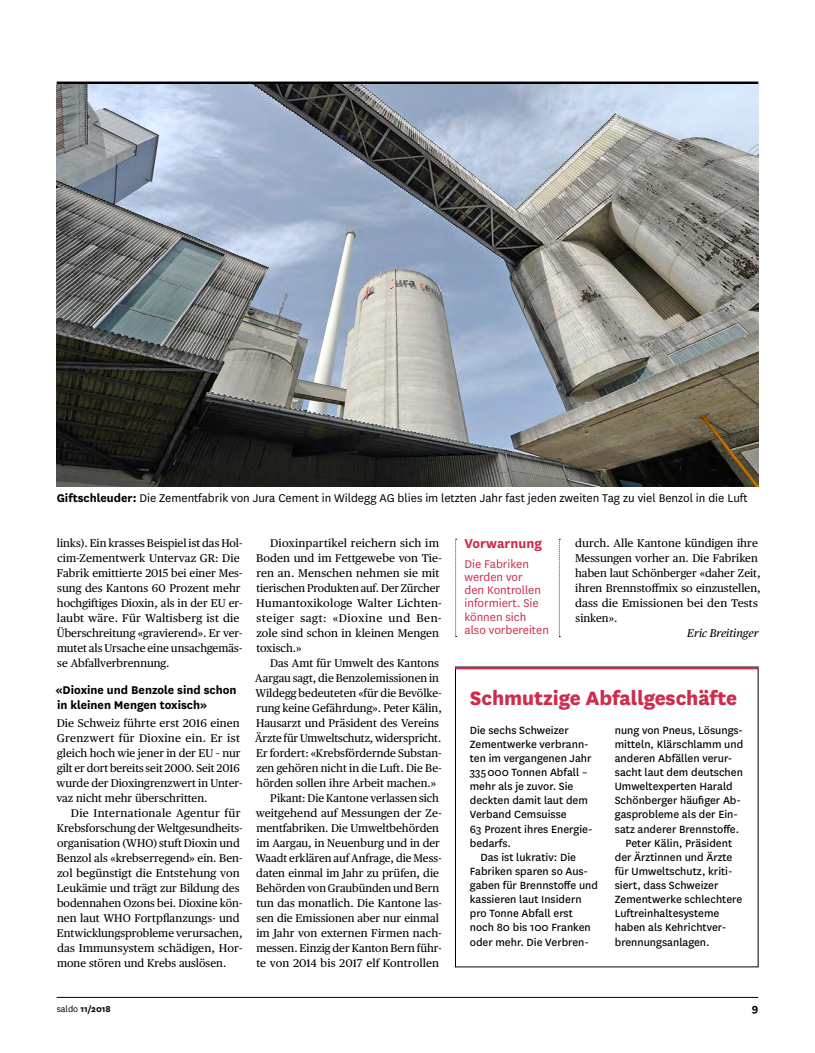
<style>
.page{position:relative;width:815px;height:1053px;background:#fff}
.page>*{position:absolute;margin:0;border:0;box-sizing:border-box;transform-origin:0 0}
.t1{font:800 22.5px "National";letter-spacing:-.005em;color:#cd2d4d}
.t2{font:700 15px "National";color:#cd2d4d}
.t3{font:13.12px "National";color:#000}
.t4{font:13.12px/13.1px "National";color:#cd2d4d}
.t5{font:700 13.12px/15px "National";color:#000}
.t6{font:700 12.5px "National";color:#000}
.t7{font:12.25px "National";color:#000}
.t8{font:11.25px/15px "Publico Text";color:#000}
.t9{font:11.25px "Publico Text";letter-spacing:.02em;color:#000}
.t10{font:11.25px "Publico Text";letter-spacing:.025em;color:#000}
.t11{font:11.25px "Publico Text";letter-spacing:.045em;color:#000}
.t12{font:italic 11.25px "Publico Text";color:#000}
.t13{font:700 10px "National";color:#000}
.s1{font-weight:700}
.s2{font-weight:400}
</style>
<div class="page">
<hr style="left:57px;top:81px;width:701px;height:3px;background:#000">
<hr style="left:57px;top:997px;width:701px;height:1px;background:#000">
<svg style="left:559px;top:539px;width:1px;height:98px"></svg>
<svg style="left:455px;top:539px;width:2px;height:98px"></svg>
<hr style="left:455px;top:666px;width:303px;height:3px;background:#cd2d4d">
<img style="left:57px;top:84px;width:701px;height:402px">
<p class="t3" style="left:57px;top:489px;width:693px"><span class="s1">Giftschleuder:</span> Die Zementfabrik von Jura Cement in Wildegg AG blies im letzten Jahr fast jeden zweiten Tag zu viel Benzol in die Luft</p>
<p class="t2" style="left:464px;top:532px;width:79px">Vorwarnung</p>
<p class="t4" style="left:464px;top:557px;width:86px">Die Fabriken werden vor<br>den Kontrollen informiert. Sie können sich also vorbereiten</p>
<p class="t8" style="left:57px;top:534px;width:187px">links). Ein krasses Beispiel ist das Hol&shy;cim-Zementwerk Untervaz GR: Die Fabrik emittierte 2015 bei einer Mes&shy;sung des Kantons 60 Prozent mehr hochgiftiges Dioxin, als in der EU er&shy;laubt wäre. Für Waltisberg ist die Überschreitung «gravierend». Er ver&shy;mutet als Ursache eine unsachgemäs&shy;se Abfallverbrennung.</p>
<p class="t5" style="left:55px;top:682px;width:183px">«Dioxine und Benzole sind schon in kleinen Mengen toxisch»</p>
<p class="t8" style="left:57px;top:714px;width:185px">Die Schweiz führte erst 2016 einen</p>
<p class="t9" style="left:57px;top:729px;width:185px">Grenzwert für Dioxine ein. Er ist</p>
<p class="t8" style="left:57px;top:744px;width:185px">gleich hoch wie jener in der EU – nur</p>
<p class="t8" style="left:57px;top:759px;width:184px">gilt er dort bereits seit 2000. Seit 2016</p>
<p class="t8" style="left:56px;top:774px;width:187px">wurde der Dioxingrenzwert in Unter-</p>
<p class="t8" style="left:56px;top:789px;width:153px">vaz nicht mehr überschritten.</p>
<p class="t10" style="left:71px;top:804px;width:171px">Die Internationale Agentur für</p>
<p class="t8" style="left:57px;top:819px;width:187px">Krebsforschung der Weltgesundheits-</p>
<p class="t8" style="left:57px;top:834px;width:184px">organisation (WHO) stuft Dioxin und</p>
<p class="t8" style="left:57px;top:849px;width:187px">Benzol als «krebserregend» ein. Ben-</p>
<p class="t8" style="left:57px;top:864px;width:184px">zol begünstigt die Entstehung von</p>
<p class="t8" style="left:57px;top:879px;width:184px">Leukämie und trägt zur Bildung des</p>
<p class="t8" style="left:57px;top:894px;width:187px">bodennahen Ozons bei. Dioxine kön-</p>
<p class="t8" style="left:57px;top:909px;width:184px">nen laut WHO Fortpflanzungs- und</p>
<p class="t8" style="left:57px;top:924px;width:187px">Entwicklungsprobleme verursachen,</p>
<p class="t8" style="left:57px;top:939px;width:187px">das Immunsystem schädigen, Hor-</p>
<p class="t8" style="left:57px;top:954px;width:171px">mone stören und Krebs auslösen.</p>
<p class="t8" style="left:270px;top:534px;width:170px">Dioxinpartikel reichern sich im</p>
<p class="t8" style="left:256px;top:549px;width:187px">Boden und im Fettgewebe von Tie-</p>
<p class="t8" style="left:256px;top:564px;width:185px">ren an. Menschen nehmen sie mit</p>
<p class="t8" style="left:256px;top:579px;width:185px">tierischen Produkten auf. Der Zürcher</p>
<p class="t9" style="left:256px;top:594px;width:186px">Humantoxikologe Walter Lichten-</p>
<p class="t11" style="left:257px;top:609px;width:186px">steiger sagt: «Dioxine und Ben-</p>
<p class="t8" style="left:256px;top:624px;width:184px">zole sind schon in kleinen Mengen</p>
<p class="t8" style="left:256px;top:639px;width:47px">toxisch.»</p>
<p class="t8" style="left:270px;top:654px;width:170px">Das Amt für Umwelt des Kantons</p>
<p class="t8" style="left:255px;top:669px;width:185px">Aargau sagt, die Benzolemissionen in</p>
<p class="t8" style="left:255px;top:684px;width:188px">Wildegg bedeuteten «für die Bevölke-</p>
<p class="t8" style="left:256px;top:699px;width:187px">rung keine Gefährdung». Peter Kälin,</p>
<p class="t8" style="left:256px;top:714px;width:184px">Hausarzt und Präsident des Vereins</p>
<p class="t8" style="left:255px;top:729px;width:188px">Ärzte für Umweltschutz, widerspricht.</p>
<p class="t8" style="left:256px;top:744px;width:187px">Er fordert: «Krebsfördernde Substan-</p>
<p class="t8" style="left:256px;top:759px;width:187px">zen gehören nicht in die Luft. Die Be-</p>
<p class="t8" style="left:256px;top:774px;width:181px">hörden sollen ihre Arbeit machen.»</p>
<p class="t8" style="left:270px;top:789px;width:170px">Pikant: Die Kantone verlassen sich</p>
<p class="t8" style="left:256px;top:804px;width:187px">weitgehend auf Messungen der Ze-</p>
<p class="t8" style="left:256px;top:819px;width:184px">mentfabriken. Die Umweltbehörden</p>
<p class="t8" style="left:256px;top:834px;width:185px">im Aargau, in Neuenburg und in der</p>
<p class="t8" style="left:255px;top:849px;width:188px">Waadt erklären auf Anfrage, die Mess-</p>
<p class="t8" style="left:256px;top:864px;width:184px">daten einmal im Jahr zu prüfen, die</p>
<p class="t8" style="left:256px;top:879px;width:184px">Behörden von Graubünden und Bern</p>
<p class="t8" style="left:256px;top:894px;width:187px">tun das monatlich. Die Kantone las-</p>
<p class="t8" style="left:257px;top:909px;width:184px">sen die Emissionen aber nur einmal</p>
<p class="t8" style="left:256px;top:924px;width:187px">im Jahr von externen Firmen nach-</p>
<p class="t8" style="left:256px;top:939px;width:187px">messen. Einzig der Kanton Bern führ-</p>
<p class="t8" style="left:256px;top:954px;width:184px">te von 2014 bis 2017 elf Kontrollen</p>
<p class="t8" style="left:575px;top:534px;width:184px">durch. Alle Kantone kündigen ihre</p>
<p class="t8" style="left:575px;top:549px;width:184px">Messungen vorher an. Die Fabriken</p>
<p class="t8" style="left:575px;top:564px;width:187px">haben laut Schönberger «daher Zeit,</p>
<p class="t8" style="left:575px;top:579px;width:187px">ihren Brennstoffmix so einzustellen,</p>
<p class="t8" style="left:575px;top:594px;width:184px">dass die Emissionen bei den Tests</p>
<p class="t8" style="left:576px;top:609px;width:43px">sinken».</p>
<p class="t12" style="left:687px;top:624px;width:73px">Eric Breitinger</p>
<p class="t1" style="left:470px;top:682px;width:269px">Schmutzige Abfallgeschäfte</p>
<p class="t7" style="left:470px;top:721px;width:100px">Die sechs Schweizer</p>
<p class="t7" style="left:470px;top:735px;width:120px">Zementwerke verbrann-</p>
<p class="t7" style="left:470px;top:750px;width:123px">ten im vergangenen Jahr</p>
<p class="t7" style="left:470px;top:764px;width:120px">335 000 Tonnen Abfall –</p>
<p class="t7" style="left:470px;top:778px;width:105px">mehr als je zuvor. Sie</p>
<p class="t7" style="left:470px;top:792px;width:120px">deckten damit laut dem</p>
<p class="t7" style="left:470px;top:806px;width:98px">Verband Cemsuisse</p>
<p class="t7" style="left:470px;top:820px;width:123px">63 Prozent ihres Energie-</p>
<p class="t7" style="left:470px;top:834px;width:43px">bedarfs.</p>
<p class="t7" style="left:480px;top:848px;width:97px">Das ist lukrativ: Die</p>
<p class="t7" style="left:470px;top:863px;width:118px">Fabriken sparen so Aus-</p>
<p class="t7" style="left:470px;top:877px;width:130px">gaben für Brennstoffe und</p>
<p class="t7" style="left:470px;top:891px;width:113px">kassieren laut Insidern</p>
<p class="t7" style="left:470px;top:905px;width:104px">pro Tonne Abfall erst</p>
<p class="t7" style="left:470px;top:919px;width:123px">noch 80 bis 100 Franken</p>
<p class="t7" style="left:470px;top:933px;width:121px">oder mehr. Die Verbren-</p>
<p class="t7" style="left:615px;top:721px;width:130px">nung von Pneus, Lösungs-</p>
<p class="t7" style="left:615px;top:735px;width:130px">mitteln, Klärschlamm und</p>
<p class="t7" style="left:615px;top:750px;width:119px">anderen Abfällen verur-</p>
<p class="t7" style="left:615px;top:764px;width:130px">sacht laut dem deutschen</p>
<p class="t7" style="left:615px;top:778px;width:119px">Umweltexperten Harald</p>
<p class="t7" style="left:615px;top:792px;width:128px">Schönberger häufiger Ab-</p>
<p class="t7" style="left:615px;top:806px;width:125px">gasprobleme als der Ein-</p>
<p class="t7" style="left:615px;top:820px;width:126px">satz anderer Brennstoffe.</p>
<p class="t7" style="left:625px;top:834px;width:108px">Peter Kälin, Präsident</p>
<p class="t7" style="left:615px;top:848px;width:119px">der Ärztinnen und Ärzte</p>
<p class="t7" style="left:615px;top:863px;width:119px">für Umweltschutz, kriti-</p>
<p class="t7" style="left:615px;top:877px;width:105px">siert, dass Schweizer</p>
<p class="t7" style="left:615px;top:891px;width:129px">Zementwerke schlechtere</p>
<p class="t7" style="left:615px;top:905px;width:106px">Luftreinhaltesysteme</p>
<p class="t7" style="left:615px;top:919px;width:113px">haben als Kehrichtver-</p>
<p class="t7" style="left:615px;top:933px;width:96px">brennungsanlagen.</p>
<p class="t13" style="left:57px;top:1002px;width:56px"><span class="s2">saldo</span> 11/2018</p>
<p class="t6" style="left:752px;top:999px;width:8px">9</p>
</div>
